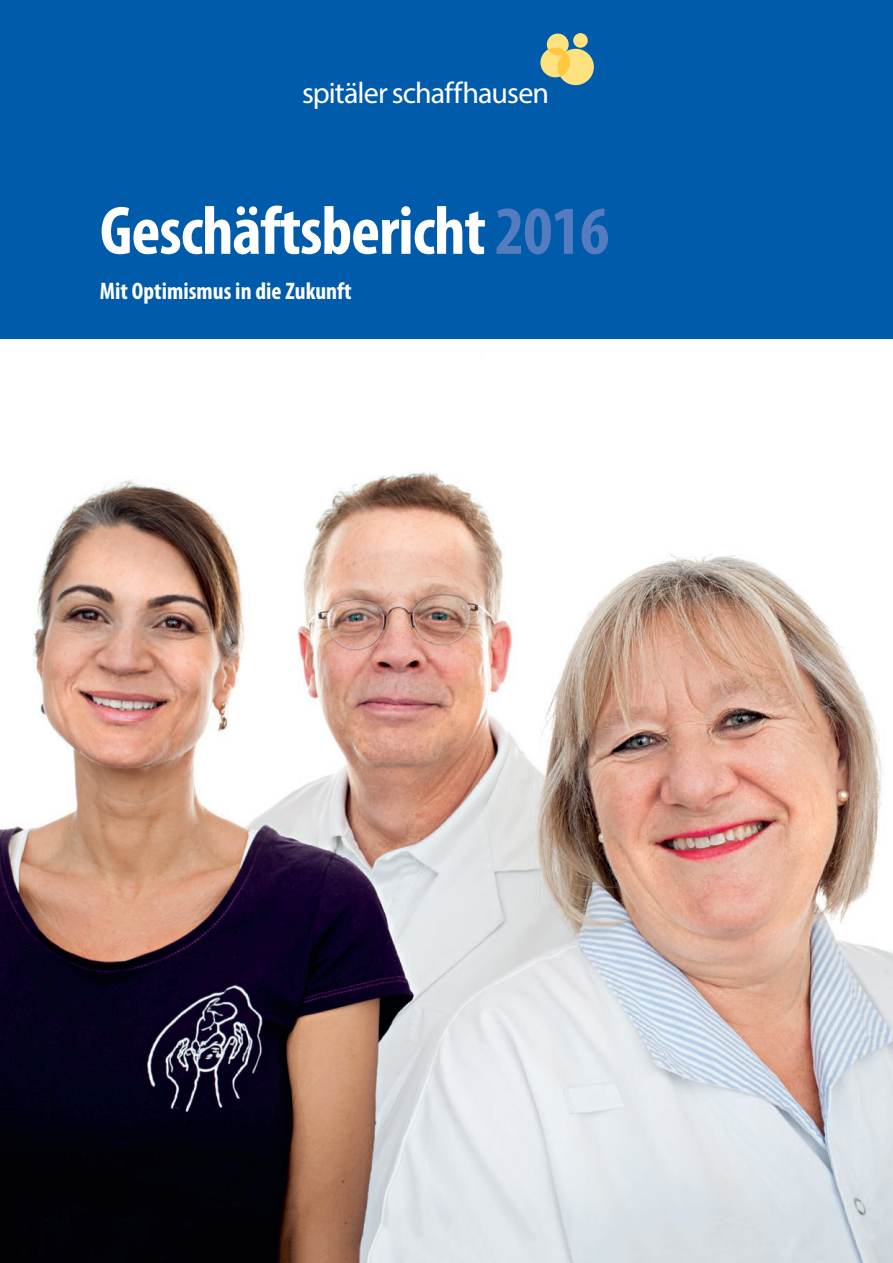
<style>
.page{position:relative;width:893px;height:1263px;background:#fff}
.page>*{position:absolute;margin:0;border:0;box-sizing:border-box;transform-origin:0 0}
.t1{font:700 condensed 69px "Myriad Pro";letter-spacing:-.015em;color:#fff}
.t2{font:30px "Myriad Pro";letter-spacing:-.03em;color:#fff}
.t3{font:700 condensed 24px "Myriad Pro";color:#fff}
.s1{color:#547cbe}
</style>
<div class="page">
<img style="left:0;top:472px;width:893px;height:791px">
<div style="left:0;top:0;width:893px;height:339px;background:#015bab"></div>
<div style="left:547px;top:34px;width:22px;height:21px;background:#ffe280;border-radius:50%"></div>
<svg style="left:540px;top:48px;width:30px;height:29px"></svg>
<svg style="left:557px;top:49px;width:37px;height:36px"></svg>
<div style="left:573px;top:33px;width:15px;height:15px;background:#ffe280;border-radius:50%"></div>
<p class="t2" style="left:302px;top:74px;width:249px">spitäler schaffhausen</p>
<h1 class="t1" style="left:100px;top:193px;width:511px">Geschäftsbericht <span class="s1">2016</span></h1>
<p class="t3" style="left:100px;top:278px;width:253px">Mit Optimismus in die Zukunft</p>
</div>
